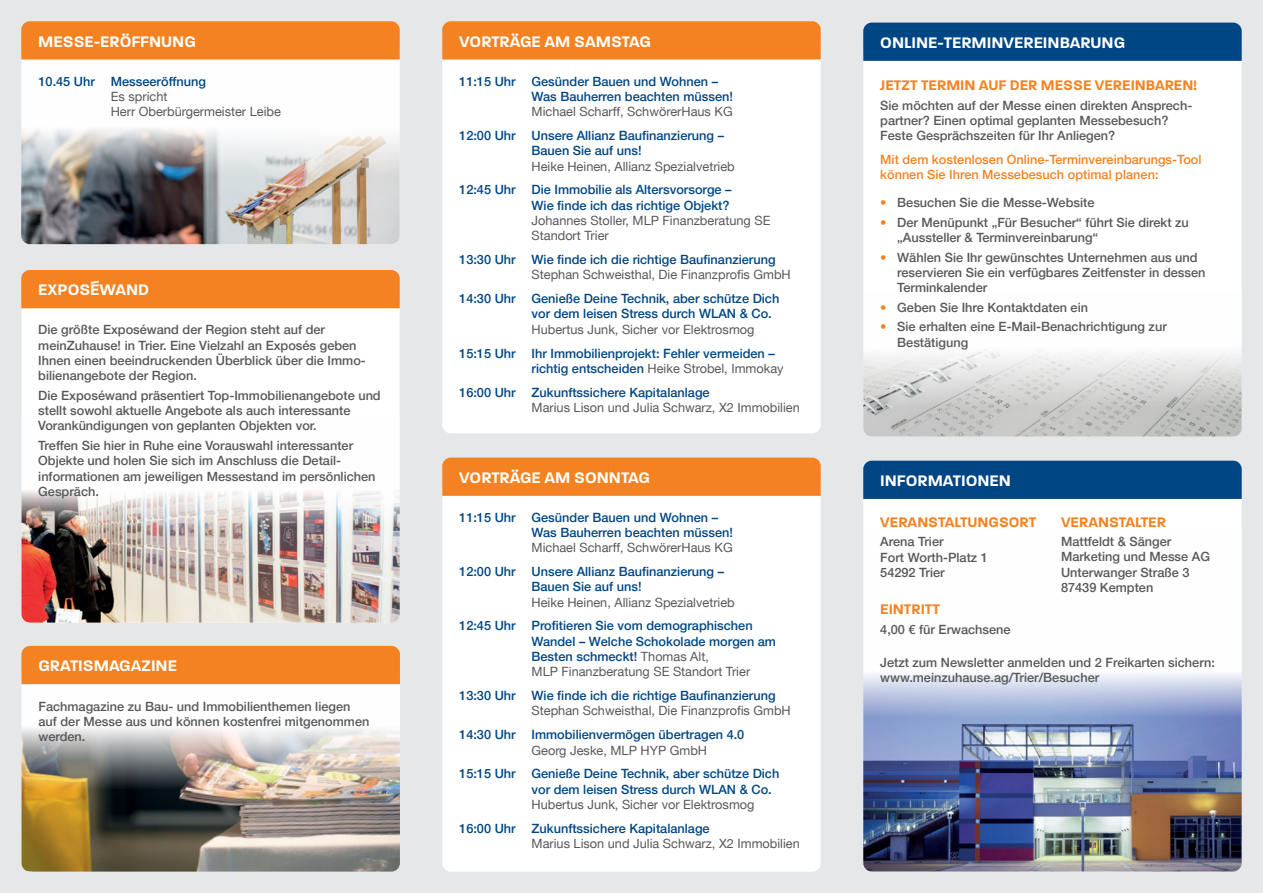
<style>
.page{position:relative;width:1263px;height:893px;background:#e6e7e9}
.page>*{position:absolute;margin:0;border:0;box-sizing:border-box;transform-origin:0 0}
.t1{font:600 16.5px "Paralucent";color:#fff}
.t2{font:600 15px "Paralucent";color:#f58220}
.t3{font:500 12.75px/15.3px "Helvetica Neue LT";color:#57585a}
.t4{font:500 12.75px/15.3px "Helvetica Neue LT";color:#004684}
.t5{font:12.75px/15.3px "Helvetica Neue LT";color:#57585a}
.t6{font:500 12.75px/15.3px "Helvetica Neue LT";color:#f58220}
.s1{font-weight:400;color:#57585a}
.s2{color:#f58220}
</style>
<div class="page">
<div style="left:863px;top:489px;width:379px;height:382px;background:#fff;border-radius:9px"></div>
<img style="left:863px;top:672px;width:379px;height:199px">
<img style="left:21px;top:684px;width:379px;height:188px">
<div style="left:21px;top:646px;width:379px;height:38px;background:#f58220"></div>
<div style="left:21px;top:292px;width:379px;height:331px;background:#fff;border-radius:9px"></div>
<img style="left:21px;top:416px;width:379px;height:207px">
<div style="left:21px;top:270px;width:379px;height:38px;background:#f58220"></div>
<img style="left:21px;top:60px;width:379px;height:184px">
<div style="left:21px;top:21px;width:379px;height:39px;background:#f58220"></div>
<div style="left:442px;top:39px;width:379px;height:394px;background:#fff;border-radius:9px"></div>
<div style="left:442px;top:477px;width:379px;height:395px;background:#fff;border-radius:9px"></div>
<div style="left:442px;top:21px;width:379px;height:39px;background:#f58220"></div>
<div style="left:442px;top:458px;width:379px;height:38px;background:#f58220"></div>
<div style="left:863px;top:39px;width:379px;height:398px;background:#fff;border-radius:9px"></div>
<img style="left:863px;top:347px;width:379px;height:90px">
<div style="left:863px;top:23px;width:379px;height:38px;background:#004684"></div>
<div style="left:863px;top:461px;width:379px;height:38px;background:#004684"></div>
<p class="t1" style="left:38px;top:31px;width:159px">MESSE-ERÖFFNUNG</p>
<p class="t1" style="left:459px;top:31px;width:193px">VORTRÄGE AM SAMSTAG</p>
<p class="t4" style="left:38px;top:73px;width:169px">10.45 Uhr Messeeröffnung</p>
<p class="t5" style="left:111px;top:88px;width:172px">Es spricht<br>Herr Oberbürgermeister Leibe</p>
<p class="t1" style="left:38px;top:280px;width:112px">EXPOSÉWAND</p>
<p class="t3" style="left:38px;top:322px;width:329px">Die größte Exposéwand der Region steht auf der meinZuhause! in Trier. Eine Vielzahl an Exposés geben Ihnen einen beeindruckenden Überblick über die Immo&shy;bilienangebote der Region.</p>
<p class="t3" style="left:38px;top:388px;width:344px">Die Exposéwand präsentiert Top-Immobilienangebote und stellt sowohl aktuelle Angebote als auch interessante<br>Vorankündigungen von geplanten Objekten vor.</p>
<p class="t3" style="left:38px;top:438px;width:339px">Treffen Sie hier in Ruhe eine Vorauswahl interessanter Objekte und holen Sie sich im Anschluss die Detail&shy;informationen am jeweiligen Messestand im persönlichen Gespräch.</p>
<p class="t1" style="left:38px;top:656px;width:140px">GRATISMAGAZINE</p>
<p class="t3" style="left:38px;top:698px;width:332px">Fachmagazine zu Bau- und Immobilienthemen liegen auf der Messe aus und können kostenfrei mitgenommen werden.</p>
<p class="t4" style="left:531px;top:73px;width:203px;text-indent:-72px">11:15 Uhr Gesünder Bauen und Wohnen –<br>Was Bauherren beachten müssen!</p>
<p class="t5" style="left:531px;top:104px;width:203px">Michael Scharff, SchwörerHaus KG</p>
<p class="t4" style="left:531px;top:128px;width:194px;text-indent:-72px">12:00 Uhr Unsere Allianz Baufinanzierung –<br>Bauen Sie auf uns!</p>
<p class="t5" style="left:531px;top:158px;width:205px">Heike Heinen, Allianz Spezialvetrieb</p>
<p class="t4" style="left:459px;top:182px;width:274px;text-align:right">12:45 Uhr Die Immobilie als Altersvorsorge –<br>Wie finde ich das richtige Objekt?</p>
<p class="t5" style="left:531px;top:213px;width:240px">Johannes Stoller, MLP Finanzberatung SE<br>Standort Trier</p>
<p class="t4" style="left:459px;top:252px;width:318px">13:30 Uhr Wie finde ich die richtige Baufinanzierung</p>
<p class="t5" style="left:531px;top:267px;width:261px">Stephan Schweisthal, Die Finanzprofis GmbH</p>
<p class="t4" style="left:531px;top:291px;width:249px;text-indent:-72px">14:30 Uhr Genieße Deine Technik, aber schütze Dich vor dem leisen Stress durch WLAN &amp; Co.</p>
<p class="t5" style="left:531px;top:321px;width:224px">Hubertus Junk, Sicher vor Elektrosmog</p>
<p class="t4" style="left:531px;top:345px;width:254px;text-indent:-72px">15:15 Uhr Ihr Immobilienprojekt: Fehler vermeiden – richtig entscheiden <span class="s1">Heike Strobel, Immokay</span></p>
<p class="t4" style="left:459px;top:384px;width:252px">16:00 Uhr Zukunftssichere Kapitalanlage</p>
<p class="t5" style="left:531px;top:400px;width:270px">Marius Lison und Julia Schwarz, X2 Immobilien</p>
<p class="t1" style="left:459px;top:468px;width:192px">VORTRÄGE AM SONNTAG</p>
<p class="t4" style="left:531px;top:509px;width:203px;text-indent:-72px">11:15 Uhr Gesünder Bauen und Wohnen –<br>Was Bauherren beachten müssen!</p>
<p class="t5" style="left:531px;top:540px;width:203px">Michael Scharff, SchwörerHaus KG</p>
<p class="t4" style="left:531px;top:564px;width:194px;text-indent:-72px">12:00 Uhr Unsere Allianz Baufinanzierung –<br>Bauen Sie auf uns!</p>
<p class="t5" style="left:531px;top:594px;width:205px">Heike Heinen, Allianz Spezialvetrieb</p>
<p class="t4" style="left:531px;top:618px;width:246px;text-indent:-72px">12:45 Uhr Profitieren Sie vom demographischen Wandel – Welche Schokolade morgen am Besten schmeckt! <span class="s1">Thomas Alt,<br>MLP Finanzberatung SE Standort Trier</span></p>
<p class="t4" style="left:459px;top:688px;width:318px">13:30 Uhr Wie finde ich die richtige Baufinanzierung</p>
<p class="t5" style="left:531px;top:703px;width:261px">Stephan Schweisthal, Die Finanzprofis GmbH</p>
<p class="t4" style="left:459px;top:727px;width:287px">14:30 Uhr Immobilienvermögen übertragen 4.0</p>
<p class="t5" style="left:531px;top:742px;width:177px">Georg Jeske, MLP HYP GmbH</p>
<p class="t4" style="left:531px;top:766px;width:249px;text-indent:-72px">15:15 Uhr Genieße Deine Technik, aber schütze Dich vor dem leisen Stress durch WLAN &amp; Co.</p>
<p class="t5" style="left:531px;top:797px;width:224px">Hubertus Junk, Sicher vor Elektrosmog</p>
<p class="t4" style="left:459px;top:820px;width:252px">16:00 Uhr Zukunftssichere Kapitalanlage</p>
<p class="t5" style="left:531px;top:836px;width:270px">Marius Lison und Julia Schwarz, X2 Immobilien</p>
<p class="t1" style="left:880px;top:33px;width:246px">ONLINE-TERMINVEREINBARUNG</p>
<p class="t2" style="left:880px;top:76px;width:318px">JETZT TERMIN AUF DER MESSE VEREINBAREN!</p>
<p class="t3" style="left:880px;top:97px;width:314px">Sie möchten auf der Messe einen direkten Ansprech&shy;partner? Einen optimal geplanten Messebesuch?<br>Feste Gesprächszeiten für Ihr Anliegen?</p>
<p class="t6" style="left:880px;top:152px;width:323px">Mit dem kostenlosen Online-Terminvereinbarungs-Tool können Sie Ihren Messebesuch optimal planen:</p>
<p class="t3" style="left:880px;top:195px;width:216px"><span class="s2">•</span> Besuchen Sie die Messe-Website</p>
<p class="t3" style="left:897px;top:215px;width:293px;text-indent:-17px"><span class="s2">•</span> Der Menüpunkt „Für Besucher“ führt Sie direkt zu „Aussteller &amp; Terminvereinbarung“</p>
<p class="t3" style="left:897px;top:249px;width:310px;text-indent:-17px"><span class="s2">•</span> Wählen Sie Ihr gewünschtes Unternehmen aus und reservieren Sie ein verfügbares Zeitfenster in dessen<br>Terminkalender</p>
<p class="t3" style="left:880px;top:300px;width:209px"><span class="s2">•</span> Geben Sie Ihre Kontaktdaten ein</p>
<p class="t3" style="left:897px;top:319px;width:271px;text-indent:-17px"><span class="s2">•</span> Sie erhalten eine E-Mail-Benachrichtigung zur<br>Bestätigung</p>
<p class="t1" style="left:880px;top:471px;width:132px">INFORMATIONEN</p>
<p class="t2" style="left:880px;top:513px;width:157px">VERANSTALTUNGSORT</p>
<p class="t3" style="left:880px;top:534px;width:109px">Arena Trier<br>Fort Worth-Platz 1<br>54292 Trier</p>
<p class="t2" style="left:880px;top:601px;width:61px">EINTRITT</p>
<p class="t3" style="left:880px;top:622px;width:132px">4,00 € für Erwachsene</p>
<p class="t2" style="left:1061px;top:513px;width:106px">VERANSTALTER</p>
<p class="t3" style="left:1061px;top:534px;width:151px">Mattfeldt &amp; Sänger<br>Marketing und Messe AG<br>Unterwanger Straße 3<br>87439 Kempten</p>
<p class="t3" style="left:880px;top:654px;width:336px">Jetzt zum Newsletter anmelden und 2 Freikarten sichern: www.meinzuhause.ag/Trier/Besucher</p>
</div>
